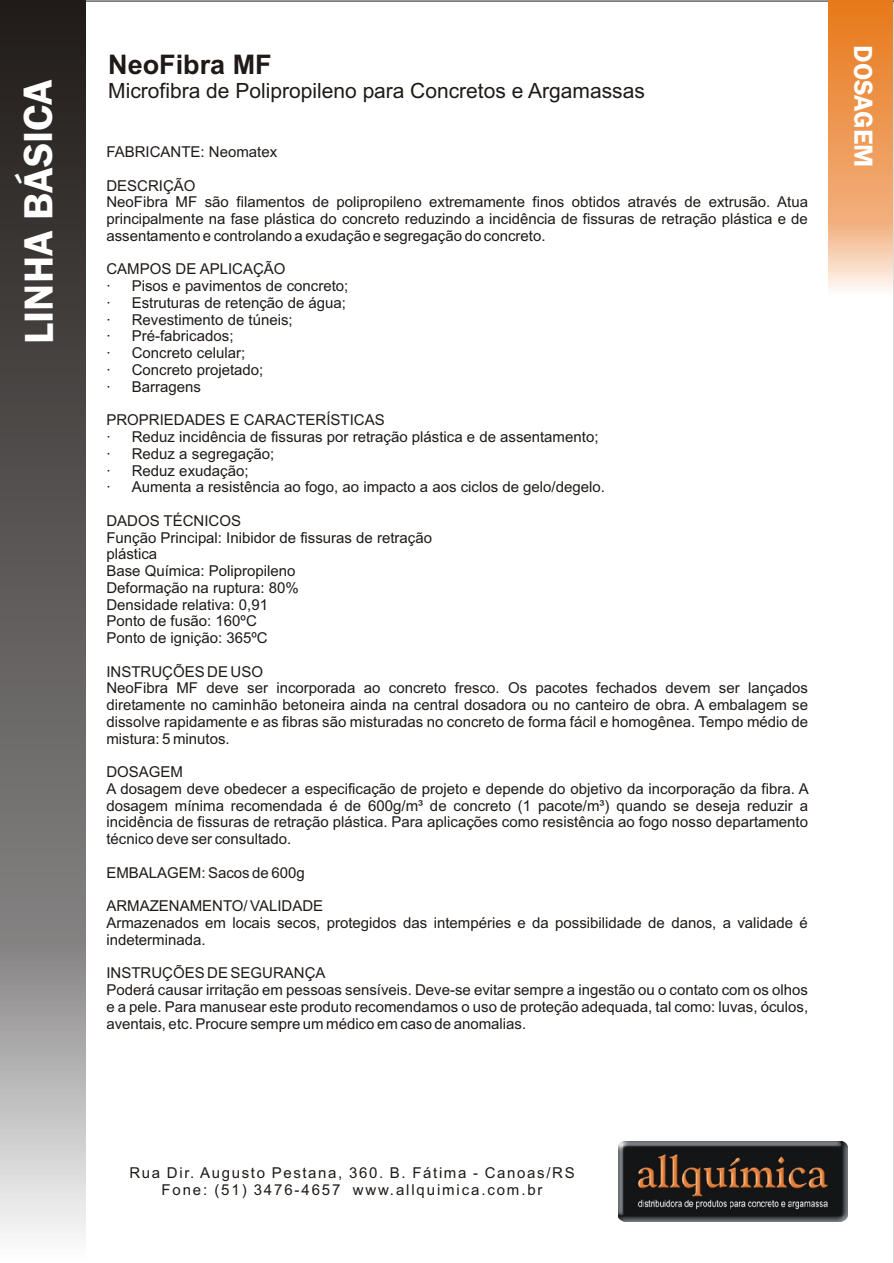
<style>
.page{position:relative;width:894px;height:1263px;background:#fff}
.page>*{position:absolute;margin:0;border:0;box-sizing:border-box;transform-origin:0 0}
.t1{font:42px "Franklin Gothic Demi";letter-spacing:.31em;color:#fff}
.t2{font:700 27px "Arial";color:#1f1a17}
.t3{font:27px "Franklin Gothic Demi";letter-spacing:-.005em;color:#fff}
.t4{font:21px "Arial";color:#1f1a17}
.t5{font:15px/16.8px "Arial";color:#1f1a17}
.t6{font:15px/16.8px "Arial";letter-spacing:.11em;color:#1f1a17;text-align:center}
</style>
<div class="page">
<svg style="left:0;top:0;width:85px;height:1234px;background:#6a6766"></svg>
<svg style="left:829px;top:0;width:63px;height:291px;background:#efa264"></svg>
<img style="left:618px;top:1141px;width:230px;height:80px">
<h1 class="t1" style="left:23px;top:311px;width:233px;rotate:-90deg">NA ÁSIA</h1>
<h1 class="t1" style="left:23px;top:131px;width:28px;rotate:-90deg">C</h1>
<h1 class="t1" style="left:23px;top:344px;width:153px;rotate:-90deg">LIH B</h1>
<h2 class="t2" style="left:108px;top:54px;width:165px">NeoFibra MF</h2>
<h3 class="t4" style="left:108px;top:83px;width:538px">Microfibra de Polipropileno para Concretos e Argamassas</h3>
<p class="t5" style="left:106px;top:145px;width:172px">FABRICANTE: Neomatex</p>
<p class="t5" style="left:106px;top:178px;width:703px">DESCRIÇÃO<br>NeoFibra MF são filamentos de polipropileno extremamente finos obtidos através de extrusão. Atua principalmente na fase plástica do concreto reduzindo a incidência de fissuras de retração plástica e de assentamento e controlando a exudação e segregação do concreto.</p>
<p class="t5" style="left:106px;top:262px;width:244px">CAMPOS DE APLICAÇÃO<br>· Pisos e pavimentos de concreto; · Estruturas de retenção de água; · Revestimento de túneis;<br>· Pré-fabricados;<br>· Concreto celular;<br>· Concreto projetado;<br>· Barragens</p>
<p class="t5" style="left:106px;top:413px;width:500px">PROPRIEDADES E CARACTERÍSTICAS<br>· Reduz incidência de fissuras por retração plástica e de assentamento; · Reduz a segregação;<br>· Reduz exudação;<br>· Aumenta a resistência ao fogo, ao impacto a aos ciclos de gelo/degelo.</p>
<p class="t5" style="left:106px;top:514px;width:327px">DADOS TÉCNICOS<br>Função Principal: Inibidor de fissuras de retração plástica<br>Base Química: Polipropileno<br>Deformação na ruptura: 80%<br>Densidade relativa: 0,91<br>Ponto de fusão: 160ºC<br>Ponto de ignição: 365ºC</p>
<p class="t5" style="left:106px;top:664px;width:703px">INSTRUÇÕES DE USO<br>NeoFibra MF deve ser incorporada ao concreto fresco. Os pacotes fechados devem ser lançados diretamente no caminhão betoneira ainda na central dosadora ou no canteiro de obra. A embalagem se dissolve rapidamente e as fibras são misturadas no concreto de forma fácil e homogênea. Tempo médio de mistura: 5 minutos.</p>
<p class="t5" style="left:106px;top:765px;width:704px">DOSAGEM<br>A dosagem deve obedecer a especificação de projeto e depende do objetivo da incorporação da fibra. A dosagem mínima recomendada é de 600g/m³ de concreto (1 pacote/m³) quando se deseja reduzir a incidência de fissuras de retração plástica. Para aplicações como resistência ao fogo nosso departamento técnico deve ser consultado.</p>
<p class="t5" style="left:106px;top:865px;width:200px">EMBALAGEM: Sacos de 600g</p>
<p class="t5" style="left:106px;top:899px;width:703px">ARMAZENAMENTO/ VALIDADE<br>Armazenados em locais secos, protegidos das intempéries e da possibilidade de danos, a validade é indeterminada.</p>
<p class="t5" style="left:106px;top:966px;width:703px">INSTRUÇÕES DE SEGURANÇA<br>Poderá causar irritação em pessoas sensíveis. Deve-se evitar sempre a ingestão ou o contato com os olhos e a pele. Para manusear este produto recomendamos o uso de proteção adequada, tal como: luvas, óculos, aventais, etc. Procure sempre um médico em caso de anomalias.</p>
<h2 class="t3" style="left:873px;top:45px;width:124px;rotate:90deg">D SAGEM</h2>
<h2 class="t3" style="left:873px;top:63px;width:19px;rotate:90deg">O</h2>
<p class="t6" style="left:129px;top:1166px;width:447px">Rua Dir. Augusto Pestana, 360. B. Fátima - Canoas/RS<br>Fone: (51) 3476-4657 www.allquimica.com.br</p>
</div>
